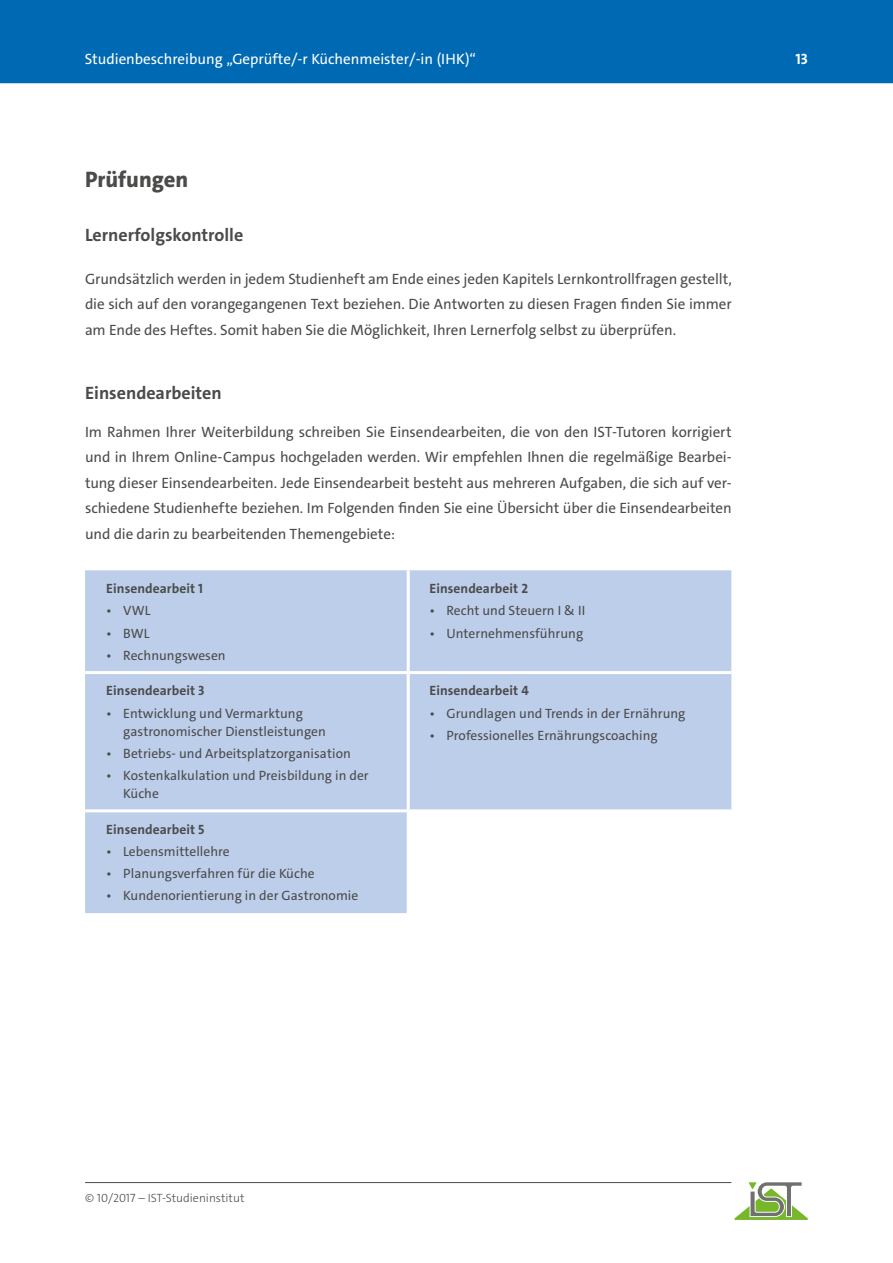
<style>
.page{position:relative;width:893px;height:1263px;background:#fff}
.page>*{position:absolute;margin:0;border:0;box-sizing:border-box;transform-origin:0 0}
.t1{font:800 22.5px "The Sans C4 s";color:#4b4b4a}
.t2{font:700 18px "The Sans C4 s";color:#4b4b4a}
.t3{font:15px/25.5px "The Sans C4 s";letter-spacing:-.005em;color:#4b4b4a;text-align:justify}
.t4{font:15px "The Sans C4 s";color:#fff}
.t5{font:700 15px "The Sans C4 s";color:#fff}
.t6{font:13.5px/18px "The Sans C4 s";letter-spacing:.005em;color:#4b4b4a}
.t7{font:700 13.5px "The Sans C4 s";letter-spacing:.005em;color:#4b4b4a}
.t8{font:300 12px "The Sans C4 s";color:#4b4b4a}
</style>
<div class="page">
<hr style="left:85px;top:1182px;width:646px;height:1px;background:#4b4b4a">
<svg style="left:734px;top:1182px;width:74px;height:38px"></svg>
<div style="left:0;top:0;width:893px;height:83px;background:#0069b4"></div>
<svg style="left:85px;top:570px;width:646px;height:343px;background:#c7d5ee"></svg>
<hr style="left:407px;top:570px;width:3px;height:101px;background:#fff">
<hr style="left:85px;top:671px;width:323px;height:3px;background:#fff">
<hr style="left:407px;top:674px;width:3px;height:135px;background:#fff">
<hr style="left:408px;top:809px;width:323px;height:3px;background:#fff">
<hr style="left:407px;top:812px;width:3px;height:101px;background:#fff">
<hr style="left:408px;top:671px;width:323px;height:3px;background:#fff">
<hr style="left:85px;top:809px;width:323px;height:3px;background:#fff">
<p class="t4" style="left:85px;top:49px;width:393px">Studienbeschreibung „Geprüfte/-r Küchenmeister/-in (IHK)“</p>
<p class="t5" style="left:795px;top:49px;width:14px">13</p>
<h1 class="t1" style="left:85px;top:165px;width:105px">Prüfungen</h1>
<p class="t2" style="left:85px;top:223px;width:160px">Lernerfolgskontrolle</p>
<p class="t3" style="left:85px;top:266px;width:648px">Grundsätzlich werden in jedem Studienheft am Ende eines jeden Kapitels Lernkontrollfragen gestellt, die sich auf den vorangegangenen Text beziehen. Die Antworten zu diesen Fragen finden Sie immer am Ende des Heftes. Somit haben Sie die Möglichkeit, Ihren Lernerfolg selbst zu überprüfen.</p>
<p class="t2" style="left:85px;top:382px;width:138px">Einsendearbeiten</p>
<p class="t3" style="left:85px;top:419px;width:648px">Im Rahmen Ihrer Weiterbildung schreiben Sie Einsendearbeiten, die von den IST-Tutoren korrigiert und in Ihrem Online-Campus hochgeladen werden. Wir empfehlen Ihnen die regelmäßige Bearbei&shy;tung dieser Einsendearbeiten. Jede Einsendearbeit besteht aus mehreren Aufgaben, die sich auf ver&shy;schiedene Studienhefte beziehen. Im Folgenden finden Sie eine Übersicht über die Einsendearbeiten und die darin zu bearbeitenden Themengebiete:</p>
<p class="t7" style="left:106px;top:580px;width:98px">Einsendearbeit 1</p>
<p class="t6" style="left:106px;top:602px;width:46px">• VWL</p>
<p class="t6" style="left:106px;top:624px;width:45px">• BWL</p>
<p class="t6" style="left:106px;top:646px;width:121px">• Rechnungswesen</p>
<p class="t7" style="left:106px;top:682px;width:100px">Einsendearbeit 3</p>
<p class="t6" style="left:123px;top:704px;width:204px;text-indent:-17px">• Entwicklung und Vermarktung gastronomischer Dienstleistungen</p>
<p class="t6" style="left:106px;top:744px;width:246px">• Betriebs- und Arbeitsplatzorganisation</p>
<p class="t6" style="left:123px;top:767px;width:247px;text-indent:-17px">• Kostenkalkulation und Preisbildung in der<br>Küche</p>
<p class="t7" style="left:106px;top:820px;width:100px">Einsendearbeit 5</p>
<p class="t6" style="left:106px;top:842px;width:125px">• Lebensmittellehre</p>
<p class="t6" style="left:106px;top:864px;width:210px">• Planungsverfahren für die Küche</p>
<p class="t6" style="left:106px;top:887px;width:254px">• Kundenorientierung in der Gastronomie</p>
<p class="t7" style="left:429px;top:580px;width:100px">Einsendearbeit 2</p>
<p class="t6" style="left:429px;top:602px;width:157px">• Recht und Steuern I &amp; II</p>
<p class="t6" style="left:429px;top:624px;width:155px">• Unternehmensführung</p>
<p class="t7" style="left:429px;top:682px;width:101px">Einsendearbeit 4</p>
<p class="t6" style="left:429px;top:704px;width:257px">• Grundlagen und Trends in der Ernährung</p>
<p class="t6" style="left:429px;top:726px;width:230px">• Professionelles Ernährungscoaching</p>
<p class="t8" style="left:85px;top:1190px;width:161px">© 10/2017 – IST-Studieninstitut</p>
</div>
